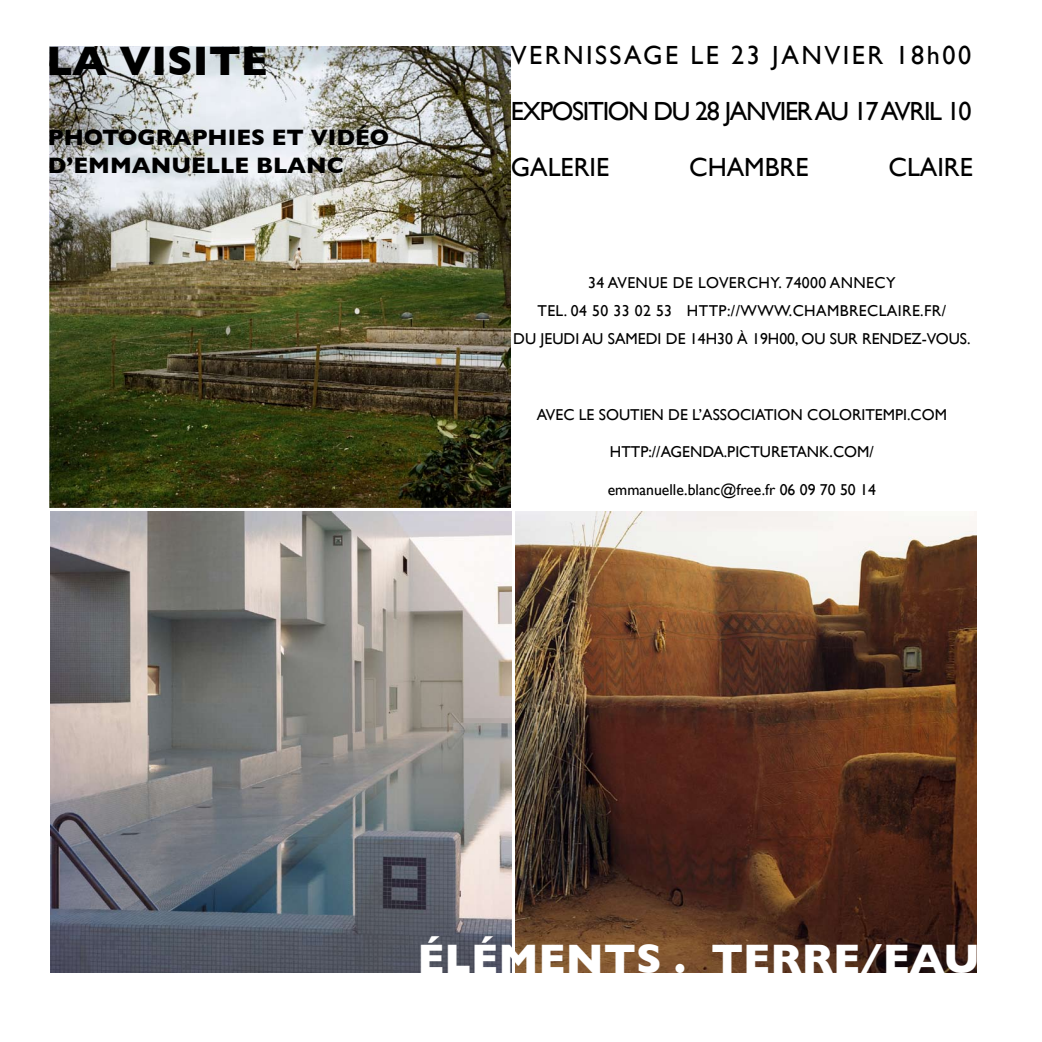
<style>
.page{position:relative;width:1042px;height:1042px;background:#fff}
.page>*{position:absolute;margin:0;border:0;box-sizing:border-box;transform-origin:0 0}
.t1{font:700 42px "Gill Sans";color:#fff}
.t2{font:700 42px "Gill Sans";color:#000}
.t3{font:26.25px/56px "Gill Sans";color:#000;text-align:justify}
.t4{font:700 22.75px/28px "Gill Sans";color:#000}
.t5{font:15.75px "Gill Sans";color:#000}
</style>
<div class="page">
<img style="left:50px;top:512px;width:461px;height:461px">
<img style="left:515px;top:512px;width:461px;height:461px">
<img style="left:50px;top:46px;width:461px;height:461px">
<h1 class="t2" style="left:46px;top:36px;width:223px">LA VISITE</h1>
<h3 class="t4" style="left:48px;top:123px;width:343px">PHOTOGRAPHIES ET VIDÉO<br>D’EMMANUELLE BLANC</h3>
<h2 class="t3" style="left:511px;top:27px;width:462px">VERNISSAGE LE 23 JANVIER 18H00<br>EXPOSITION DU 28 JANVIER AU 17 AVRIL 10<br>GALERIE</h2>
<h2 class="t3" style="left:689px;top:139px;width:121px">CHAMBRE</h2>
<h2 class="t3" style="left:888px;top:139px;width:86px">CLAIRE</h2>
<p class="t5" style="left:588px;top:273px;width:31px">34 AVENUE</p>
<p class="t5" style="left:673px;top:273px;width:45px">DE LOVERCH</p>
<p class="t5" style="left:770px;top:273px;width:83px">Y. 74000 ANNEC</p>
<p class="t5" style="left:886px;top:273px;width:11px">Y</p>
<p class="t5" style="left:537px;top:301px;width:161px">TEL. 04 50 33 02 53 HTTP</p>
<p class="t5" style="left:727px;top:301px;width:77px">://WWW.CHAMBRECLAIRE</p>
<p class="t5" style="left:920px;top:301px;width:27px">.FR/</p>
<p class="t5" style="left:513px;top:329px;width:37px">DU JEUDI</p>
<p class="t5" style="left:582px;top:329px;width:36px">AU SAMEDI</p>
<p class="t5" style="left:666px;top:329px;width:175px">DE 14H30 À 19H00, OU SUR</p>
<p class="t5" style="left:862px;top:329px;width:11px">RENDE</p>
<p class="t5" style="left:911px;top:329px;width:27px">Z-VOUS</p>
<p class="t5" style="left:967px;top:329px;width:5px">.</p>
<p class="t5" style="left:537px;top:405px;width:412px">AVEC LE SOUTIEN DE L’ASSOCIATION COLORITEMPI.COM</p>
<p class="t5" style="left:610px;top:443px;width:265px">HTTP://AGENDA.PICTURETANK.COM/</p>
<p class="t5" style="left:608px;top:481px;width:270px">EMMANUELLE.BLANC@FREE.FR 06 09 70 50 14</p>
<h1 class="t1" style="left:417px;top:934px;width:564px">ÉLÉMENTS . TERRE/EAU</h1>
</div>
